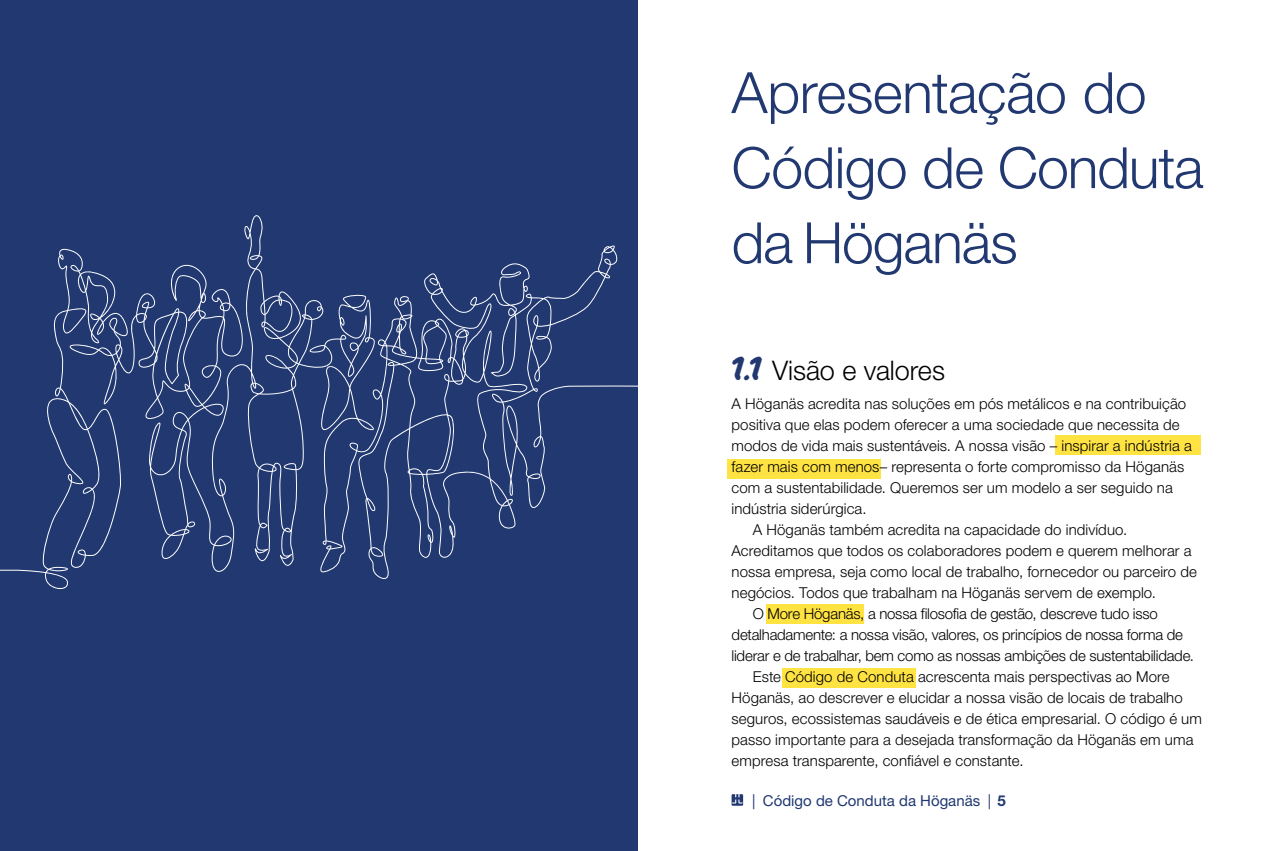
<style>
.page{position:relative;width:1276px;height:851px;background:#fff}
.page>*{position:absolute;margin:0;border:0;box-sizing:border-box;transform-origin:0 0}
.t1{font:300 57px/75px "Helvetica Neue LT Std";letter-spacing:-.015em;color:#213871}
.t2{font:300 27px "Helvetica Neue LT Std";letter-spacing:-.005em;color:#000}
.t3{font:300 15px "Helvetica Neue LT Std";letter-spacing:.005em;color:#000}
.t4{font:300 15px "Helvetica Neue LT Std";letter-spacing:-.015em;color:#000}
.t5{font:15px "Helvetica Neue LT Std";color:#213871}
.s1{font-family:"Manus";font-weight:400;font-size:48px;color:#213871}
.s2{font-weight:700}
</style>
<div class="page">
<svg style="left:731px;top:794px;width:12px;height:11px"></svg>
<div style="left:0;top:0;width:638px;height:850px;background:#213871"></div>
<svg style="left:0;top:215px;width:638px;height:374px"></svg>
<div style="left:782px;top:668px;width:134px;height:19px;background:#ffe343"></div>
<div style="left:766px;top:604px;width:97px;height:20px;background:#ffe343"></div>
<div style="left:1055px;top:435px;width:145px;height:20px;background:#ffe343"></div>
<div style="left:727px;top:459px;width:154px;height:19px;background:#ffe343"></div>
<h1 class="t1" style="left:731px;top:54px;width:473px">Apresentação do<br>Código de Conduta da Höganäs</h1>
<h2 class="t2" style="left:731px;top:353px;width:215px"><span class="s1">1.1</span> Visão e valores</h2>
<p class="t3" style="left:731px;top:394px;width:456px">A Höganäs acredita nas soluções em pós metálicos e na contribuição</p>
<p class="t3" style="left:731px;top:415px;width:449px">positiva que elas podem oferecer a uma sociedade que necessita de</p>
<p class="t3" style="left:731px;top:436px;width:462px">modos de vida mais sustentáveis. A nossa visão – inspirar a indústria a</p>
<p class="t3" style="left:731px;top:457px;width:454px">fazer mais com menos– representa o forte compromisso da Höganäs</p>
<p class="t3" style="left:731px;top:478px;width:443px">com a sustentabilidade. Queremos ser um modelo a ser seguido na</p>
<p class="t3" style="left:731px;top:499px;width:136px">indústria siderúrgica.</p>
<p class="t3" style="left:753px;top:520px;width:376px">A Höganäs também acredita na capacidade do indivíduo.</p>
<p class="t3" style="left:731px;top:541px;width:461px">Acreditamos que todos os colaboradores podem e querem melhorar a</p>
<p class="t3" style="left:731px;top:562px;width:467px">nossa empresa, seja como local de trabalho, fornecedor ou parceiro de</p>
<p class="t3" style="left:731px;top:583px;width:426px">negócios. Todos que trabalham na Höganäs servem de exemplo.</p>
<p class="t4" style="left:753px;top:604px;width:406px">O More Höganäs, a nossa filosofia de gestão, descreve tudo isso</p>
<p class="t4" style="left:731px;top:625px;width:453px">detalhadamente: a nossa visão, valores, os princípios de nossa forma de</p>
<p class="t4" style="left:731px;top:646px;width:464px">liderar e de trabalhar, bem como as nossas ambições de sustentabilidade.</p>
<p class="t3" style="left:753px;top:667px;width:418px">Este Código de Conduta acrescenta mais perspectivas ao More</p>
<p class="t3" style="left:731px;top:688px;width:453px">Höganäs, ao descrever e elucidar a nossa visão de locais de trabalho</p>
<p class="t3" style="left:731px;top:709px;width:472px">seguros, ecossistemas saudáveis e de ética empresarial. O código é um</p>
<p class="t3" style="left:731px;top:730px;width:463px">passo importante para a desejada transformação da Höganäs em uma</p>
<p class="t3" style="left:731px;top:751px;width:293px">empresa transparente, confiável e constante.</p>
<p class="t5" style="left:752px;top:791px;width:255px">| Código de Conduta da Höganäs | <span class="s2">5</span></p>
</div>
